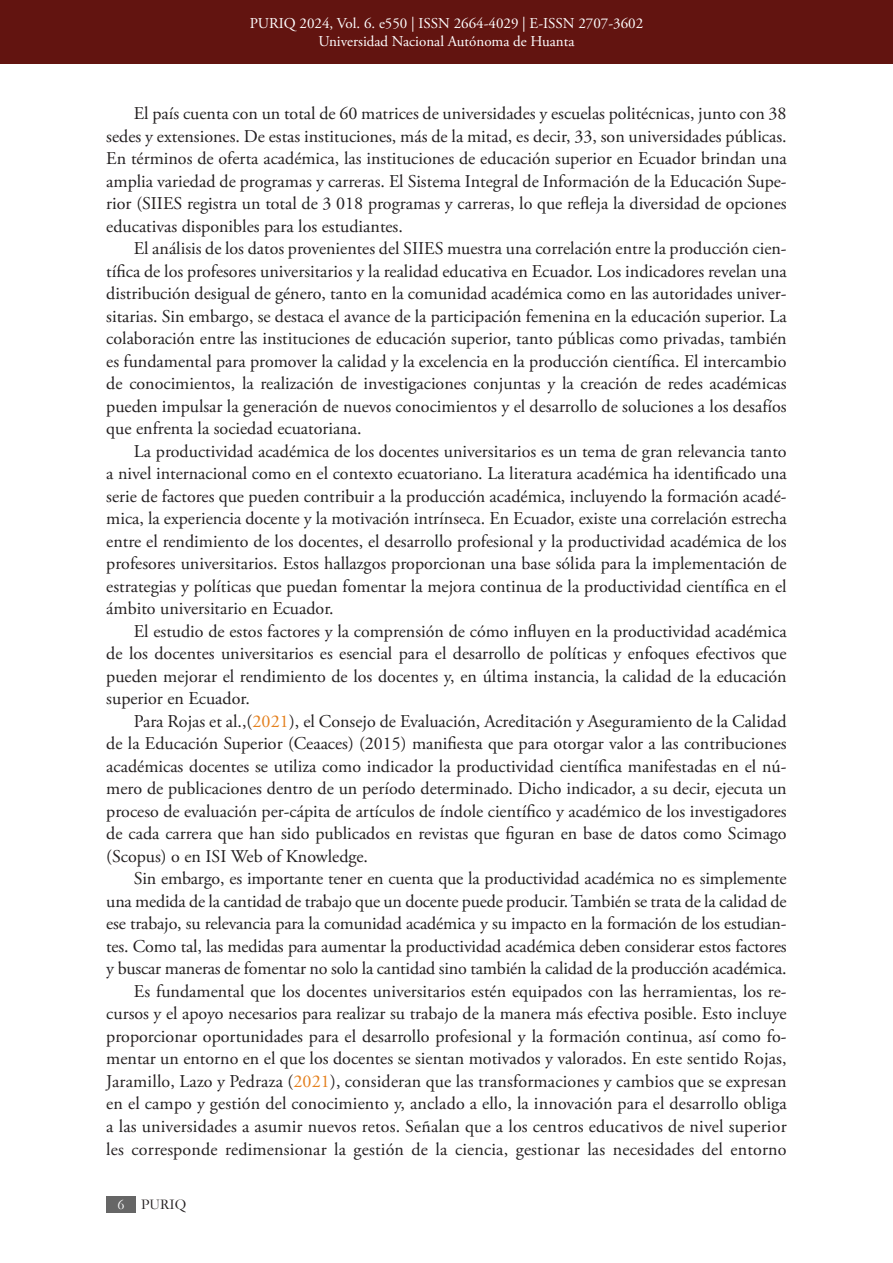
<style>
.page{position:relative;width:893px;height:1263px;background:#fff}
.page>*{position:absolute;margin:0;border:0;box-sizing:border-box;transform-origin:0 0}
.Parrafo_ES{font:18px/22.5px "Adobe Garamond Pro";color:#231f20;text-align:justify}
.t1{font:15px/18px "Adobe Garamond Pro";color:#fff;text-align:center}
.t2{font:15px "Garamond";color:#231f20}
.s1{color:#e4801e}
.s2{color:#fff}
</style>
<div class="page">
<div style="left:0;top:0;width:893px;height:64px;background:#621410"></div>
<div style="left:106px;top:1196px;width:29px;height:16px;background:#666"></div>
<p class="t1" style="left:250px;top:15px;width:395px">PURIQ 2024, Vol. 6. e550 | ISSN 2664-4029 | E-ISSN 2707-3602<br>Universidad Nacional Autónoma de Huanta</p>
<p class="Parrafo_ES" style="left:106px;top:103px;width:682px;text-indent:28px">El país cuenta con un total de 60 matrices de universidades y escuelas politécnicas, junto con 38 sedes y extensiones. De estas instituciones, más de la mitad, es decir, 33, son universidades públicas.<br>En términos de oferta académica, las instituciones de educación superior en Ecuador brindan una amplia variedad de programas y carreras. El Sistema Integral de Información de la Educación Supe&shy;rior (SIIES registra un total de 3 018 programas y carreras, lo que refleja la diversidad de opciones educativas disponibles para los estudiantes.</p>
<p class="Parrafo_ES" style="left:106px;top:238px;width:682px;text-indent:28px">El análisis de los datos provenientes del SIIES muestra una correlación entre la producción cien&shy;tífica de los profesores universitarios y la realidad educativa en Ecuador. Los indicadores revelan una distribución desigual de género, tanto en la comunidad académica como en las autoridades univer&shy;sitarias. Sin embargo, se destaca el avance de la participación femenina en la educación superior. La colaboración entre las instituciones de educación superior, tanto públicas como privadas, también es fundamental para promover la calidad y la excelencia en la producción científica. El intercambio de conocimientos, la realización de investigaciones conjuntas y la creación de redes académicas pueden impulsar la generación de nuevos conocimientos y el desarrollo de soluciones a los desafíos que enfrenta la sociedad ecuatoriana.</p>
<p class="Parrafo_ES" style="left:106px;top:441px;width:682px;text-indent:28px">La productividad académica de los docentes universitarios es un tema de gran relevancia tanto a nivel internacional como en el contexto ecuatoriano. La literatura académica ha identificado una serie de factores que pueden contribuir a la producción académica, incluyendo la formación acadé&shy;mica, la experiencia docente y la motivación intrínseca. En Ecuador, existe una correlación estrecha entre el rendimiento de los docentes, el desarrollo profesional y la productividad académica de los profesores universitarios. Estos hallazgos proporcionan una base sólida para la implementación de estrategias y políticas que puedan fomentar la mejora continua de la productividad científica en el ámbito universitario en Ecuador.</p>
<p class="Parrafo_ES" style="left:106px;top:621px;width:682px;text-indent:28px">El estudio de estos factores y la comprensión de cómo influyen en la productividad académica de los docentes universitarios es esencial para el desarrollo de políticas y enfoques efectivos que pueden mejorar el rendimiento de los docentes y, en última instancia, la calidad de la educación superior en Ecuador.</p>
<p class="Parrafo_ES" style="left:106px;top:711px;width:682px;text-indent:28px">Para Rojas et al.,(<span class="s1">2021</span>), el Consejo de Evaluación, Acreditación y Aseguramiento de la Calidad de la Educación Superior (Ceaaces) (2015) manifiesta que para otorgar valor a las contribuciones académicas docentes se utiliza como indicador la productividad científica manifestadas en el nú&shy;mero de publicaciones dentro de un período determinado. Dicho indicador, a su decir, ejecuta un proceso de evaluación per-cápita de artículos de índole científico y académico de los investigadores de cada carrera que han sido publicados en revistas que figuran en base de datos como Scimago (Scopus) o en ISI Web of Knowledge.</p>
<p class="Parrafo_ES" style="left:106px;top:868px;width:682px;text-indent:28px">Sin embargo, es importante tener en cuenta que la productividad académica no es simplemente una medida de la cantidad de trabajo que un docente puede producir. También se trata de la calidad de ese trabajo, su relevancia para la comunidad académica y su impacto en la formación de los estudian&shy;tes. Como tal, las medidas para aumentar la productividad académica deben considerar estos factores y buscar maneras de fomentar no solo la cantidad sino también la calidad de la producción académica.</p>
<p class="Parrafo_ES" style="left:106px;top:981px;width:682px;text-indent:28px">Es fundamental que los docentes universitarios estén equipados con las herramientas, los re&shy;cursos y el apoyo necesarios para realizar su trabajo de la manera más efectiva posible. Esto incluye proporcionar oportunidades para el desarrollo profesional y la formación continua, así como fo&shy;mentar un entorno en el que los docentes se sientan motivados y valorados. En este sentido Rojas, Jaramillo, Lazo y Pedraza (<span class="s1">2021</span>), consideran que las transformaciones y cambios que se expresan en el campo y gestión del conocimiento y, anclado a ello, la innovación para el desarrollo obliga a las universidades a asumir nuevos retos. Señalan que a los centros educativos de nivel superior les corresponde redimensionar la gestión de la ciencia, gestionar las necesidades del entorno</p>
<p class="t2" style="left:117px;top:1194px;width:71px"><span class="s2">6</span> PURIQ</p>
</div>
